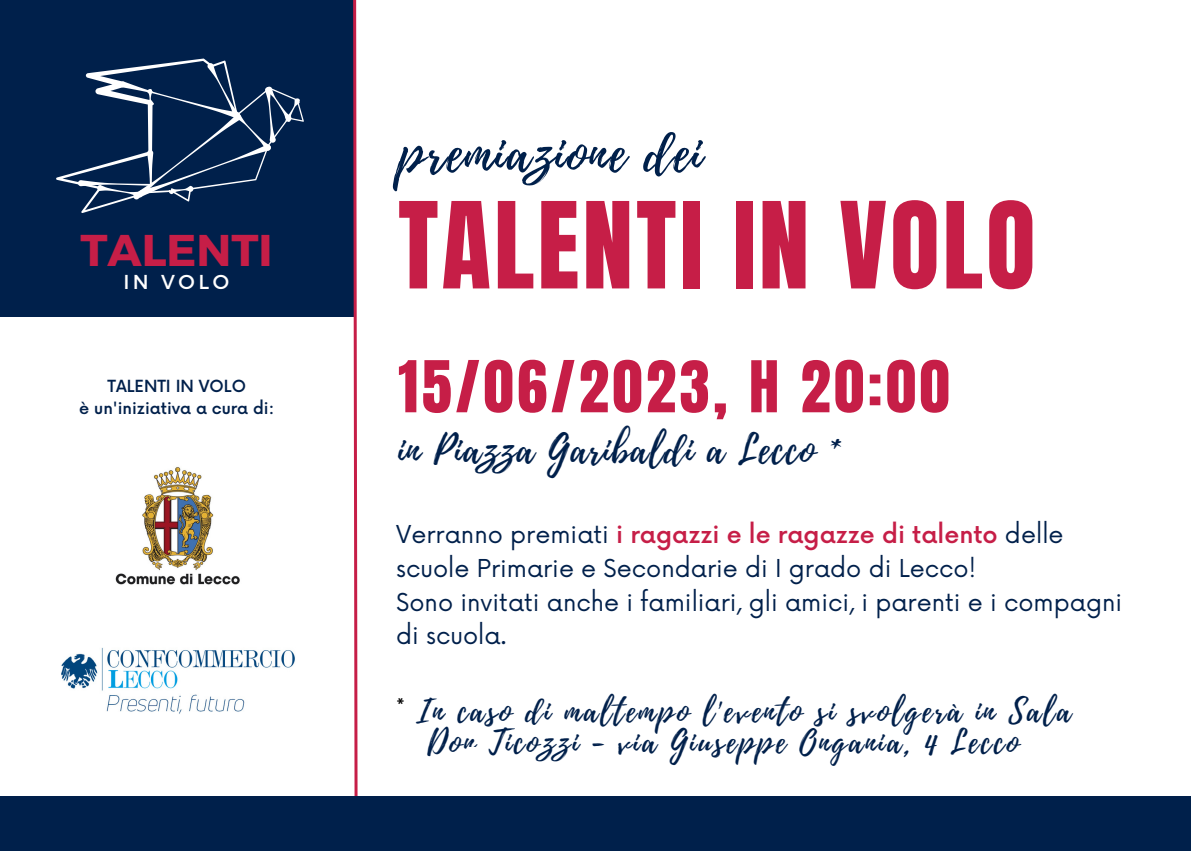
<style>
.page{position:relative;width:1191px;height:851px;background:#fff}
.page>*{position:absolute;margin:0;border:0;box-sizing:border-box;transform-origin:0 0}
.t1{font:101.8px "Anton";letter-spacing:.03em;color:#c61e47}
.t2{font:60.6px "Anton";letter-spacing:.06em;color:#c61e47}
.t3{font:53.6px "Playlist Script";letter-spacing:.03em;color:#00204b}
.t4{font:700 44.4px "Montserrat";color:#c61e47}
.t5{font:39.6px "Playlist Script";letter-spacing:.03em;color:#00204b}
.t6{font:32px/31.6px "Playlist Script";letter-spacing:.075em;color:#00204b}
.t7{font:24px/34.6px "Now";color:#00204b}
.t8{font:500 24px "Now";color:#000}
.t9{font:20.2px "Montserrat";letter-spacing:.175em;color:#fff}
.t10{font:500 16.2px "Now";color:#00204b}
.s1{font-weight:500;color:#c61e47}
</style>
<div class="page">
<div style="left:0;top:0;width:356px;height:317px;background:#00204b"></div>
<svg style="left:56px;top:59px;width:248px;height:154px"></svg>
<img style="left:61px;top:647px;width:234px;height:67px">
<img style="left:115px;top:467px;width:125px;height:118px">
<svg style="left:353px;top:0;width:5px;height:796px"></svg>
<div style="left:0;top:796px;width:1191px;height:54px;background:#00204b"></div>
<p class="t4" style="left:80px;top:221px;width:194px">TALENTI</p>
<p class="t9" style="left:123px;top:268px;width:107px">IN VOLO</p>
<p class="t10" style="left:107px;top:377px;width:140px">TALENTI IN VOLO</p>
<p class="t10" style="left:79px;top:399px;width:196px">è un'iniziativa a cura di:</p>
<p class="t3" style="left:398px;top:115px;width:305px">premiazione dei</p>
<p class="t1" style="left:398px;top:172px;width:639px">TALENTI IN VOLO</p>
<p class="t2" style="left:398px;top:343px;width:553px">15/06/2023, H 20:00</p>
<p class="t5" style="left:398px;top:421px;width:443px">in Piazza Garibaldi a Lecco *</p>
<p class="t7" style="left:396px;top:518px;width:669px">Verranno premiati <span class="s1">i ragazzi e le ragazze di talento</span> delle scuole Primarie e Secondarie di I grado di Lecco!</p>
<p class="t7" style="left:396px;top:586px;width:727px;line-height:33px">Sono invitati anche i familiari, gli amici, i parenti e i compagni di scuola.</p>
<p class="t8" style="left:396px;top:694px;width:10px">*</p>
<p class="t6" style="left:427px;top:695px;width:645px;text-indent:-11px">In caso di maltempo l'evento si svolgerà in Sala<br>Don Ticozzi - via Giuseppe Ongania, 4 Lecco</p>
</div>
